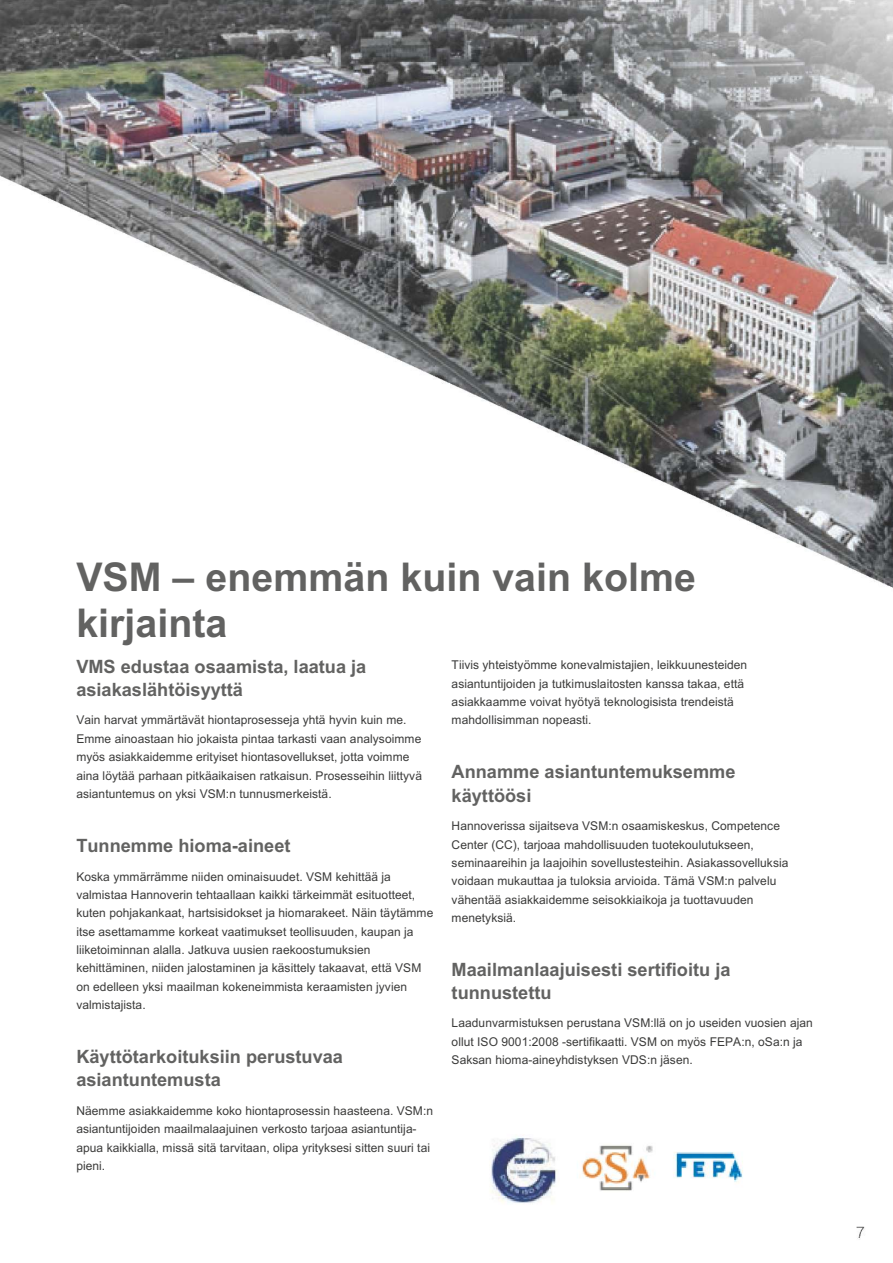
<style>
.page{position:relative;width:893px;height:1263px;background:#fff}
.page>*{position:absolute;margin:0;border:0;box-sizing:border-box;transform-origin:0 0}
.t1{font:700 39.6px/45.9px "Arial";color:#626261}
.t2{font:700 18.3px/23.1px "Arial";color:#626261}
.t3{font:12.15px/18.3px "Arial";letter-spacing:.005em;color:#3b3b3a}
</style>
<div class="page">
<img style="left:0;top:0;width:893px;height:1240px">
<h1 class="t1" style="left:76px;top:555px;width:621px">VSM – enemmän kuin vain kolme kirjainta</h1>
<h2 class="t2" style="left:76px;top:655px;width:291px">VMS edustaa osaamista, laatua ja asiakaslähtöisyyttä</h2>
<p class="t3" style="left:76px;top:711px;width:347px">Vain harvat ymmärtävät hiontaprosesseja yhtä hyvin kuin me.<br>Emme ainoastaan hio jokaista pintaa tarkasti vaan analysoimme myös asiakkaidemme erityiset hiontasovellukset, jotta voimme aina löytää parhaan pitkäaikaisen ratkaisun. Prosesseihin liittyvä asiantuntemus on yksi VSM:n tunnusmerkeistä.</p>
<h2 class="t2" style="left:76px;top:834px;width:216px">Tunnemme hioma-aineet</h2>
<p class="t3" style="left:76px;top:867px;width:359px">Koska ymmärrämme niiden ominaisuudet. VSM kehittää ja valmistaa Hannoverin tehtaallaan kaikki tärkeimmät esituotteet, kuten pohjakankaat, hartsisidokset ja hiomarakeet. Näin täytämme itse asettamamme korkeat vaatimukset teollisuuden, kaupan ja liiketoiminnan alalla. Jatkuva uusien raekoostumuksien kehittäminen, niiden jalostaminen ja käsittely takaavat, että VSM on edelleen yksi maailman kokeneimmista keraamisten jyvien valmistajista.</p>
<h2 class="t2" style="left:76px;top:1045px;width:268px">Käyttötarkoituksiin perustuvaa asiantuntemusta</h2>
<p class="t3" style="left:76px;top:1101px;width:358px">Näemme asiakkaidemme koko hiontaprosessin haasteena. VSM:n asiantuntijoiden maailmalaajuinen verkosto tarjoaa asiantuntija&shy;apua kaikkialla, missä sitä tarvitaan, olipa yrityksesi sitten suuri tai pieni.</p>
<p class="t3" style="left:452px;top:656px;width:297px">Tiivis yhteistyömme konevalmistajien, leikkuunesteiden asiantuntijoiden ja tutkimuslaitosten kanssa takaa, että asiakkaamme voivat hyötyä teknologisista trendeistä mahdollisimman nopeasti.</p>
<h2 class="t2" style="left:452px;top:761px;width:285px">Annamme asiantuntemuksemme käyttöösi</h2>
<p class="t3" style="left:452px;top:817px;width:338px">Hannoverissa sijaitseva VSM:n osaamiskeskus, Competence Center (CC), tarjoaa mahdollisuuden tuotekoulutukseen, seminaareihin ja laajoihin sovellustesteihin. Asiakassovelluksia voidaan mukauttaa ja tuloksia arvioida. Tämä VSM:n palvelu vähentää asiakkaidemme seisokkiaikoja ja tuottavuuden menetyksiä.</p>
<h2 class="t2" style="left:452px;top:958px;width:280px">Maailmanlaajuisesti sertifioitu ja tunnustettu</h2>
<p class="t3" style="left:452px;top:1014px;width:363px">Laadunvarmistuksen perustana VSM:llä on jo useiden vuosien ajan ollut ISO 9001:2008 -sertifikaatti. VSM on myös FEPA:n, oSa:n ja<br>Saksan hioma-aineyhdistyksen VDS:n jäsen.</p>
</div>
